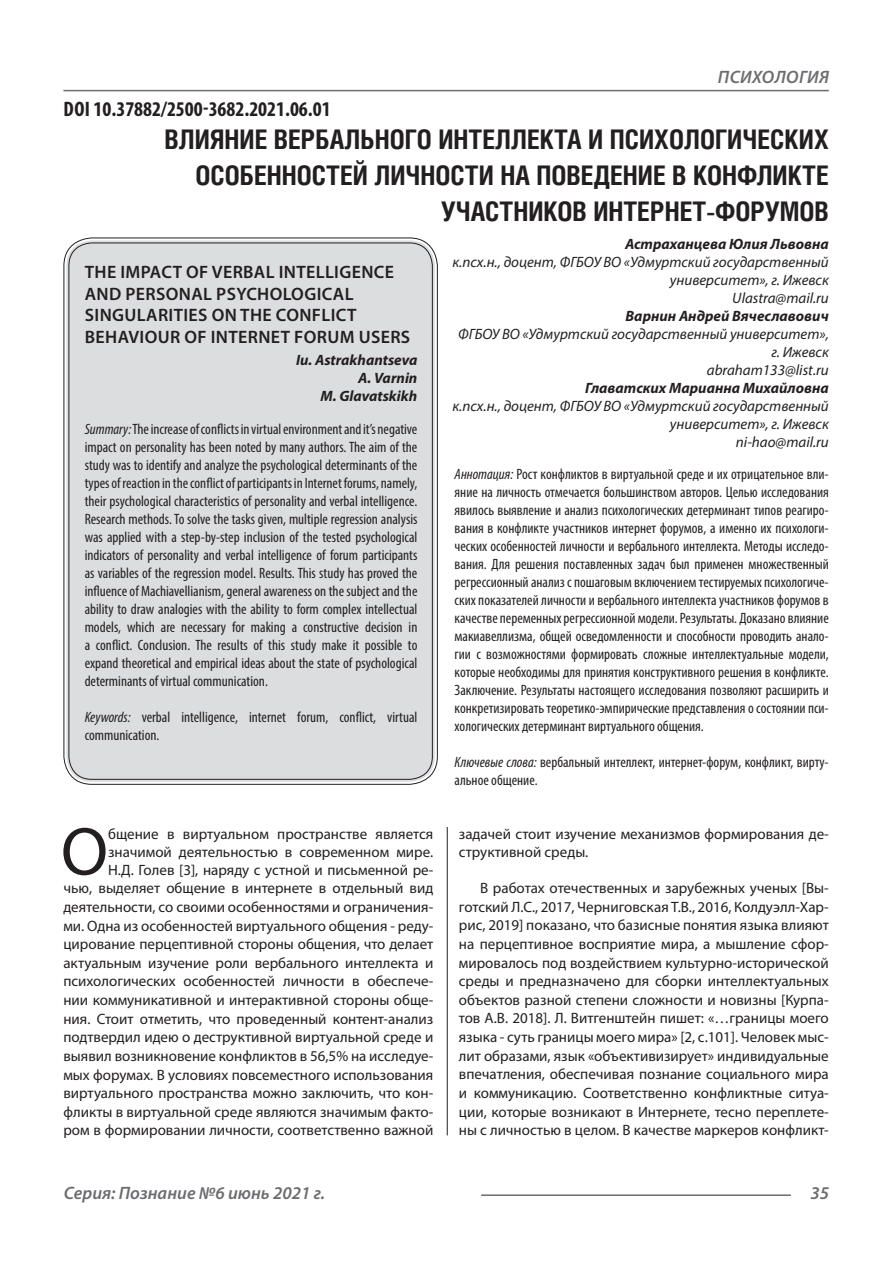
<style>
.page{position:relative;width:893px;height:1263px;background:#fff}
.page>*{position:absolute;margin:0;border:0;box-sizing:border-box;transform-origin:0 0}
.Статья_текст_первый{font:68.4px "Myriad Pro";color:#231f20}
.Статья_название{font:700 27px/36px "Helios Cond C";color:#231f20;text-align:right}
.ДОИ{font:700 condensed 21px "Myriad Pro";color:#231f20}
.Статья_название_англ{font:600 18px/21.6px "Myriad Pro";letter-spacing:.02em;color:#231f20}
.t1{font:italic 600 18px "Myriad Pro";color:#6c6d70}
.t2{font:italic 600 18px "Myriad Pro";letter-spacing:.02em;color:#6c6d70}
.Статья_аннотация_тек{font:condensed 15px/18px "Myriad Pro";color:#231f20;text-align:justify}
.Статья_аннотация_анг{font:condensed 15px/18px "Myriad Pro";color:#231f20;text-align:justify}
.Статья_текст_первый-2{font:15px/18.6px "Myriad Pro";color:#231f20;text-align:right}
.Статья_текст{font:15px/18.6px "Myriad Pro";color:#231f20;text-align:justify}
.Статья_автор_инфо{font:italic 15px/18px "Myriad Pro";color:#231f20;text-align:right}
.Статья_автор_инфо-2{font:italic 700 15px "Myriad Pro";color:#231f20}
.Статья_автор_англ{font:italic 700 15px "Myriad Pro";color:#231f20}
.s1{font-style:italic}
</style>
<div class="page">
<hr style="left:447px;top:128px;width:1px;height:1007px;background:#231f20">
<hr style="left:63px;top:90px;width:766px;height:1px;background:#6c6d70">
<hr style="left:481px;top:1194px;width:310px;height:2px;background:#6c6d70">
<div style="left:443px;top:128px;width:10px;height:699px;background:#fff"></div>
<div style="left:66px;top:240px;width:369px;height:542px;background:#dcdddf;border-radius:26px"></div>
<p class="ДОИ" style="left:64px;top:96px;width:269px">DOI 10.37882/2500-3682.2021.06.01</p>
<p class="t2" style="left:718px;top:66px;width:113px">ПСИХОЛОГИЯ</p>
<p class="Статья_название" style="left:165px;top:121px;width:666px">ВЛИЯНИЕ ВЕРБАЛЬНОГО ИНТЕЛЛЕКТА И ПСИХОЛОГИЧЕСКИХ<br>ОСОБЕННОСТЕЙ ЛИЧНОСТИ НА ПОВЕДЕНИЕ В КОНФЛИКТЕ<br>УЧАСТНИКОВ ИНТЕРНЕТ-ФОРУМОВ</p>
<p class="Статья_автор_инфо-2" style="left:625px;top:234px;width:205px">Астраханцева Юлия Львовна</p>
<p class="Статья_автор_инфо" style="left:452px;top:252px;width:378px">к.псх.н., доцент, ФГБОУ ВО «Удмуртский государственный университет», г. Ижевск</p>
<p class="Статья_автор_инфо" style="left:732px;top:288px;width:98px">Ulastra@mail.ru</p>
<p class="Статья_автор_инфо-2" style="left:626px;top:306px;width:205px">Варнин Андрей Вячеславович</p>
<p class="Статья_автор_инфо" style="left:458px;top:324px;width:372px">ФГБОУ ВО «Удмуртский государственный университет», г. Ижевск</p>
<p class="Статья_автор_инфо" style="left:707px;top:360px;width:123px">abraham133@list.ru</p>
<p class="Статья_автор_инфо-2" style="left:585px;top:378px;width:245px">Главатских Марианна Михайловна</p>
<p class="Статья_автор_инфо" style="left:452px;top:396px;width:378px">к.псх.н., доцент, ФГБОУ ВО «Удмуртский государственный университет», г. Ижевск</p>
<p class="Статья_автор_инфо" style="left:736px;top:432px;width:94px">ni-hao@mail.ru</p>
<p class="Статья_аннотация_тек" style="left:455px;top:465px;width:376px"><span class="s1">Аннотация:</span> Рост конфликтов в виртуальной среде и их отрицательное вли&shy;яние на личность отмечается большинством авторов. Целью исследования явилось выявление и анализ психологических детерминант типов реагиро&shy;вания в конфликте участников интернет форумов, а именно их психологи&shy;ческих особенностей личности и вербального интеллекта. Методы исследо&shy;вания. Для решения поставленных задач был применен множественный регрессионный анализ с пошаговым включением тестируемых психологиче&shy;ских показателей личности и вербального интеллекта участников форумов в качестве переменных регрессионной модели. Результаты. Доказано влияние макиавеллизма, общей осведомленности и способности проводить анало&shy;гии с возможностями формировать сложные интеллектуальные модели, которые необходимы для принятия конструктивного решения в конфликте.<br>Заключение. Результаты настоящего исследования позволяют расширить и конкретизировать теоретико-эмпирические представления о состоянии пси&shy;хологических детерминант виртуального общения.</p>
<p class="Статья_аннотация_тек" style="left:455px;top:753px;width:376px"><span class="s1">Ключевые слова:</span> вербальный интеллект, интернет-форум, конфликт, вирту&shy;альное общение.</p>
<p class="Статья_название_англ" style="left:85px;top:261px;width:327px">THE IMPACT OF VERBAL INTELLIGENCE<br>AND PERSONAL PSYCHOLOGICAL<br>SINGULARITIES ON THE CONFLICT<br>BEHAVIOUR OF INTERNET FORUM USERS</p>
<p class="Статья_автор_англ" style="left:296px;top:350px;width:123px">Iu. Astrakhantseva</p>
<p class="Статья_автор_англ" style="left:358px;top:368px;width:61px">A. Varnin</p>
<p class="Статья_автор_англ" style="left:320px;top:386px;width:98px">M. Glavatskikh</p>
<p class="Статья_аннотация_анг" style="left:85px;top:419px;width:334px"><span class="s1">Summary:</span> The increase of conflicts in virtual environment and it’s negative impact on personality has been noted by many authors. The aim of the study was to identify and analyze the psychological determinants of the types of reaction in the conflict of participants in Internet forums, namely, their psychological characteristics of personality and verbal intelligence.<br>Research methods. To solve the tasks given, multiple regression analysis was applied with a step-by-step inclusion of the tested psychological indicators of personality and verbal intelligence of forum participants as variables of the regression model. Results. This study has proved the influence of Machiavellianism, general awareness on the subject and the ability to draw analogies with the ability to form complex intellectual models, which are necessary for making a constructive decision in a conflict. Conclusion. The results of this study make it possible to expand theoretical and empirical ideas about the state of psychological determinants of virtual communication.</p>
<p class="Статья_аннотация_анг" style="left:85px;top:707px;width:334px"><span class="s1">Keywords:</span> verbal intelligence, internet forum, conflict, virtual communication.</p>
<p class="Статья_текст_первый" style="left:61px;top:809px;width:49px">О</p>
<p class="Статья_текст_первый-2" style="left:63px;top:824px;width:371px">бщение в виртуальном пространстве является значимой деятельностью в современном мире.<br>Н.Д. Голев [3], наряду с устной и письменной ре-<br>чью, выделяет общение в интернете в отдельный вид деятельности, со своими особенностями и ограничения&shy;ми. Одна из особенностей виртуального общения - реду&shy;цирование перцептивной стороны общения, что делает актуальным изучение роли вербального интеллекта и психологических особенностей личности в обеспече&shy;нии коммуникативной и интерактивной стороны обще&shy;ния. Стоит отметить, что проведенный контент-анализ подтвердил идею о деструктивной виртуальной среде и выявил возникновение конфликтов в 56,5% на исследуе&shy;мых форумах. В условиях повсеместного использования виртуального пространства можно заключить, что кон&shy;фликты в виртуальной среде являются значимым факто&shy;ром в формировании личности, соответственно важной</p>
<p class="Статья_текст_первый-2" style="left:459px;top:824px;width:371px;text-align:left">задачей стоит изучение механизмов формирования де&shy;структивной среды.</p>
<p class="Статья_текст" style="left:459px;top:878px;width:371px;text-indent:21px">В работах отечественных и зарубежных ученых [Вы&shy;готский Л.С., 2017, Черниговская Т.В., 2016, Колдуэлл-Хар&shy;рис, 2019] показано, что базисные понятия языка влияют на перцептивное восприятие мира, а мышление сфор&shy;мировалось под воздействием культурно-исторической среды и предназначено для сборки интеллектуальных объектов разной степени сложности и новизны [Курпа&shy;тов А.В. 2018]. Л. Витгенштейн пишет: «…границы моего языка - суть границы моего мира» [2, с.101]. Человек мыс&shy;лит образами, язык «объективизирует» индивидуальные впечатления, обеспечивая познание социального мира и коммуникацию. Соответственно конфликтные ситуа&shy;ции, которые возникают в Интернете, тесно переплете&shy;ны с личностью в целом. В качестве маркеров конфликт-</p>
<p class="t1" style="left:64px;top:1182px;width:263px">Серия: Познание №6 июнь 2021 г.</p>
<p class="t1" style="left:810px;top:1182px;width:20px">35</p>
</div>
